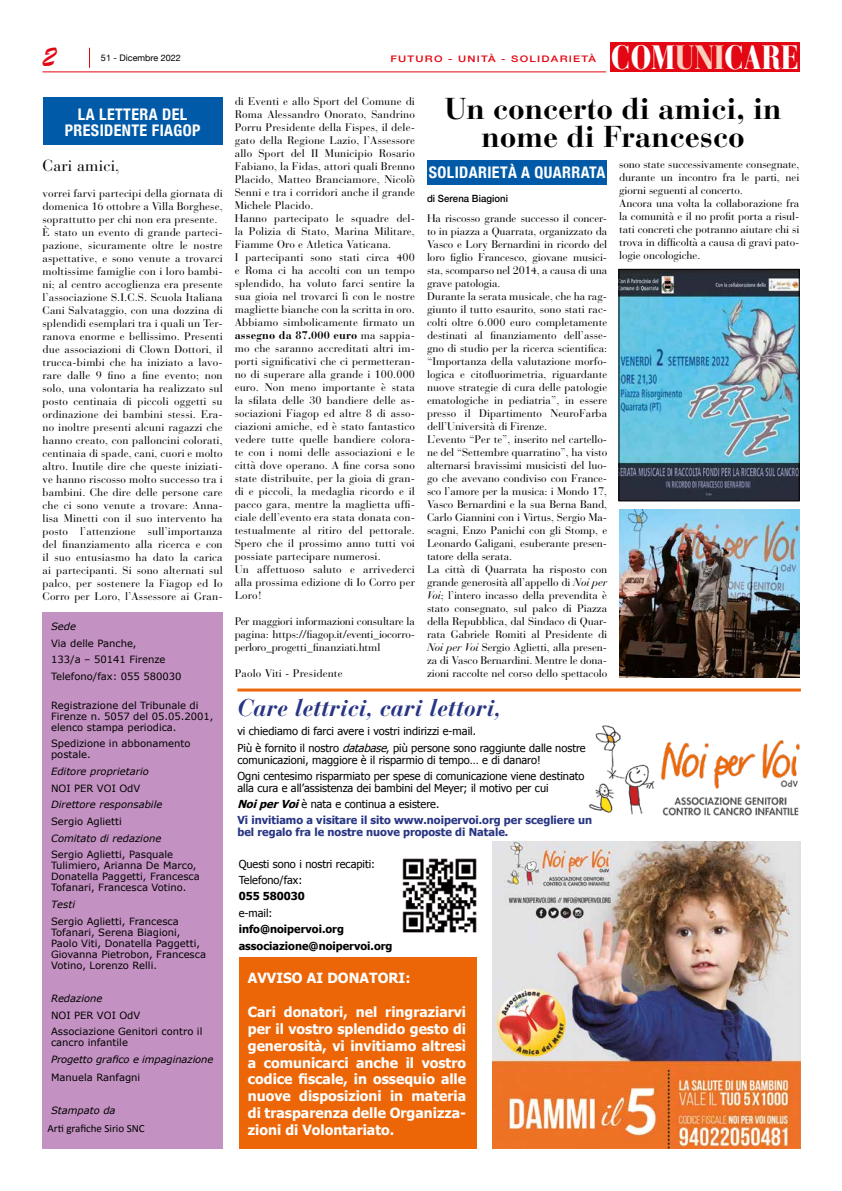
<style>
.page{position:relative;width:842px;height:1191px;background:#fff}
.page>*{position:absolute;margin:0;border:0;box-sizing:border-box;transform-origin:0 0}
.t1{font:900 33.5px "Bauer Bodoni";letter-spacing:.01em;color:#fff;scale:.79 1}
.t2{font:700 30px/28px "Bauer Bodoni";color:#000;text-align:center}
.t3{font:30px "Brush Script";color:#e30613}
.t4{font:italic 700 24px "Bauer Bodoni";color:#283583}
.t5{font:700 condensed 16px/16px "Helvetica Neue";letter-spacing:.025em;color:#fff;text-align:center}
.t6{font:16px "Bauer Bodoni";letter-spacing:.01em;color:#000}
.t7{font:700 14px/16.8px "Tahoma";color:#fff;text-align:justify}
.t8{font:11px/13px "Bauer Bodoni";letter-spacing:.01em;color:#000}
.t9{font:11px/13px "Bauer Bodoni";letter-spacing:-.01em;color:#000}
.t10{font:11px/16.3px "Tahoma";color:#000}
.t11{font:700 11px/16.7px "Tahoma";color:#000}
.t12{font:700 11px "Tahoma";color:#283583}
.t13{font:11px "Calibri";color:#000}
.t14{font:10px/11px "Verdana";color:#000}
.t15{font:italic 10px "Verdana";color:#000}
.t16{font:500 10px "Helvetica Neue";letter-spacing:.01em;color:#000;scale:.95 1}
.t17{font:500 9px "Helvetica Neue";letter-spacing:.11em;color:#e30613;scale:1.25 1}
.t18{font:9px "Helvetica Neue";color:#000}
.s1{color:#facfbd}
.s2{font-weight:700}
.s3{color:#010202}
.s4{font-style:italic}
.s5{font-weight:700;font-style:italic}
.s6{font-weight:700;color:#283583}
</style>
<div class="page">
<hr style="left:43px;top:71px;width:563px;height:1px;background:#e30613">
<div style="left:610px;top:42px;width:190px;height:30px;background:#e30613"></div>
<svg style="left:89px;top:48px;width:1px;height:20px"></svg>
<div style="left:43px;top:612px;width:180px;height:536px;background:#c492c2"></div>
<hr style="left:237px;top:688px;width:564px;height:3px;background:#ec6608">
<img style="left:588px;top:725px;width:212px;height:91px">
<img style="left:492px;top:841px;width:309px;height:307px">
<div style="left:239px;top:957px;width:237px;height:191px;background:#ec6608"></div>
<div style="left:43px;top:98px;width:180px;height:47px;background:#005aa7"></div>
<img style="left:619px;top:510px;width:180px;height:167px">
<img style="left:621px;top:271px;width:176px;height:228px">
<div style="left:619px;top:269px;width:180px;height:232px;border:1px solid #000"></div>
<div style="left:427px;top:160px;width:180px;height:24px;background:#005aa7"></div>
<img style="left:402px;top:858px;width:75px;height:75px">
<h2 class="t3" style="left:43px;top:37px;width:15px">2</h2>
<p class="t18" style="left:101px;top:52px;width:81px">51 - Dicembre 2022</p>
<p class="t17" style="left:390px;top:52px;width:166px">FUTURO - UNITÀ - SOLIDARIETÀ</p>
<h1 class="t1" style="left:611px;top:37px;width:239px">COM<span class="s1">UNI</span>CARE</h1>
<p class="t8" style="left:235px;top:94px;width:182px">di Eventi e allo Sport del Comune di Roma Alessandro Onorato, Sandrino Porru Presidente della Fispes, il dele&shy;gato della Regione Lazio, l’Assessore allo Sport del II Municipio Rosario Fabiano, la Fidas, attori quali Brenno Placido, Matteo Branciamore, Nicolò Senni e tra i corridori anche il grande Michele Placido.<br>Hanno partecipato le squadre del&shy;la Polizia di Stato, Marina Militare, Fiamme Oro e Atletica Vaticana.<br>I partecipanti sono stati circa 400 e Roma ci ha accolti con un tempo splendido, ha voluto farci sentire la sua gioia nel trovarci lì con le nostre magliette bianche con la scritta in oro.<br>Abbiamo simbolicamente firmato un <span class="s2">assegno da 87.000 euro</span> ma sappia&shy;mo che saranno accreditati altri im&shy;porti significativi che ci permetteran&shy;no di superare alla grande i 100.000 euro. Non meno importante è stata la sfilata delle 30 bandiere delle as&shy;sociazioni Fiagop ed altre 8 di asso&shy;ciazioni amiche, ed è stato fantastico vedere tutte quelle bandiere colora&shy;te con i nomi delle associazioni e le città dove operano. A fine corsa sono state distribuite, per la gioia di gran&shy;di e piccoli, la medaglia ricordo e il pacco gara, mentre la maglietta uffi&shy;ciale dell’evento era stata donata con&shy;testualmente al ritiro del pettorale.<br>Spero che il prossimo anno tutti voi possiate partecipare numerosi.<br>Un affettuoso saluto e arrivederci alla prossima edizione di Io Corro per Loro!</p>
<p class="t8" style="left:235px;top:614px;width:182px;text-align:justify">Per maggiori informazioni consultare la pagina: https://fiagop.it/eventi_iocorro&shy;perloro_progetti_finanziati.html</p>
<p class="t8" style="left:235px;top:666px;width:109px">Paolo Viti - Presidente</p>
<h2 class="t2" style="left:445px;top:95px;width:338px">Un concerto di amici, in nome di Francesco</h2>
<h3 class="t5" style="left:65px;top:105px;width:137px">LA LETTERA DEL<br>PRESIDENTE FIAGOP</h3>
<h3 class="t6" style="left:43px;top:155px;width:79px">Cari amici,</h3>
<p class="t8" style="left:43px;top:186px;width:182px">vorrei farvi partecipi della giornata di domenica 16 ottobre a Villa Borghese, soprattutto per chi non era presente.<br>È stato un evento di grande parteci&shy;pazione, sicuramente oltre le nostre aspettative, e sono venute a trovarci moltissime famiglie con i loro bambi&shy;ni; al centro accoglienza era presente l’associazione S.I.C.S. Scuola Italiana Cani Salvataggio, con una dozzina di splendidi esemplari tra i quali un Ter&shy;ranova enorme e bellissimo. Presenti due associazioni di Clown Dottori, il trucca-bimbi che ha iniziato a lavo&shy;rare dalle 9 fino a fine evento; non solo, una volontaria ha realizzato sul posto centinaia di piccoli oggetti su ordinazione dei bambini stessi. Era&shy;no inoltre presenti alcuni ragazzi che hanno creato, con palloncini colorati, centinaia di spade, cani, cuori e molto altro. Inutile dire che queste iniziati&shy;ve hanno riscosso molto successo tra i bambini. Che dire delle persone care che ci sono venute a trovare: Anna&shy;lisa Minetti con il suo intervento ha posto l’attenzione sull’importanza del finanziamento alla ricerca e con il suo entusiasmo ha dato la carica ai partecipanti. Si sono alternati sul palco, per sostenere la Fiagop ed Io Corro per Loro, l’Assessore ai Gran-</p>
<p class="t16" style="left:427px;top:191px;width:87px">di Serena Biagioni</p>
<p class="t9" style="left:619px;top:158px;width:182px">sono state successivamente consegnate, durante un incontro fra le parti, nei giorni seguenti al concerto.<br>Ancora una volta la collaborazione fra la comunità e il no profit porta a risul&shy;tati concreti che potranno aiutare chi si trova in difficoltà a causa di gravi pato&shy;logie oncologiche.</p>
<h3 class="t5" style="left:429px;top:163px;width:178px">SOLIDARIETÀ A QUARRATA</h3>
<p class="t8" style="left:427px;top:212px;width:182px;text-align:justify">Ha riscosso grande successo il concer&shy;to in piazza a Quarrata, organizzato da Vasco e Lory Bernardini in ricordo del loro figlio Francesco, giovane musici&shy;sta, scomparso nel 2014, a causa di una grave patologia.</p>
<p class="t9" style="left:427px;top:290px;width:182px"><span class="s3">Durante la serata musicale, che ha rag&shy;giunto il tutto esaurito, sono stati rac&shy;colti oltre 6.000 euro completamente destinati al finanziamento dell’asse&shy;gno di studio per la ricerca scientifica: “Importanza della valutazione morfo&shy;logica e citofluorimetria, riguardante nuove strategie di cura delle patologie ematologiche in pediatria”, in essere presso il Dipartimento NeuroFarba dell’Università</span> di Firenze.<br>L’evento “Per te”, inserito nel cartello&shy;ne del “Settembre quarratino”, ha visto alternarsi bravissimi musicisti del luo&shy;go che avevano condiviso con France&shy;sco l’amore per la musica: i Mondo 17, Vasco Bernardini e la sua Berna Band, Carlo Giannini con i Virtus, Sergio Ma&shy;scagni, Enzo Panichi con gli Stomp, e Leonardo Galigani, esuberante presen&shy;tatore della serata.<br>La città di Quarrata ha risposto con grande generosità all’appello di <span class="s4">Noi per Voi</span>; l’intero incasso della prevendita è stato consegnato, sul palco di Piazza della Repubblica, dal Sindaco di Quar&shy;rata Gabriele Romiti al Presidente di <span class="s4">Noi per Voi</span> Sergio Aglietti, alla presen&shy;za di Vasco Bernardini. Mentre le dona&shy;zioni raccolte nel corso dello spettacolo</p>
<p class="t15" style="left:51px;top:619px;width:26px">Sede</p>
<p class="t14" style="left:51px;top:634px;width:132px;line-height:16.7px">Via delle Panche,<br>133/a – 50141 Firenze<br>Telefono/fax: 055 580030</p>
<p class="t14" style="left:51px;top:699px;width:164px">Registrazione del Tribunale di<br>Firenze n. 5057 del 05.05.2001, elenco stampa periodica.</p>
<p class="t14" style="left:51px;top:738px;width:141px">Spedizione in abbonamento postale.</p>
<p class="t15" style="left:51px;top:764px;width:99px">Editore proprietario</p>
<p class="t14" style="left:51px;top:782px;width:91px">NOI PER VOI OdV</p>
<p class="t15" style="left:51px;top:798px;width:113px">Direttore responsabile</p>
<p class="t14" style="left:51px;top:815px;width:72px">Sergio Aglietti</p>
<p class="t15" style="left:51px;top:831px;width:112px">Comitato di redazione</p>
<p class="t14" style="left:51px;top:849px;width:150px">Sergio Aglietti, Pasquale<br>Tulimiero, Arianna De Marco,<br>Donatella Paggetti, Francesca<br>Tofanari, Francesca Votino.</p>
<p class="t15" style="left:51px;top:897px;width:26px">Testi</p>
<p class="t14" style="left:51px;top:915px;width:156px">Sergio Aglietti, Francesca<br>Tofanari, Serena Biagioni,<br>Paolo Viti, Donatella Paggetti,<br>Giovanna Pietrobon, Francesca<br>Votino, Lorenzo Relli.</p>
<p class="t15" style="left:51px;top:991px;width:53px">Redazione</p>
<p class="t14" style="left:51px;top:1006px;width:153px;line-height:16.7px">NOI PER VOI OdV<br>Associazione Genitori contro il</p>
<p class="t14" style="left:51px;top:1037px;width:78px">cancro infantile</p>
<p class="t15" style="left:51px;top:1052px;width:164px">Progetto grafico e impaginazione</p>
<p class="t14" style="left:51px;top:1071px;width:91px">Manuela Ranfagni</p>
<p class="t15" style="left:51px;top:1103px;width:66px">Stampato da</p>
<p class="t13" style="left:48px;top:1121px;width:99px">Arti grafiche Sirio SNC</p>
<h3 class="t4" style="left:237px;top:692px;width:265px">Care lettrici, cari lettori,</h3>
<p class="t10" style="left:237px;top:722px;width:350px">vi chiediamo di farci avere i vostri indirizzi e-mail.<br>Più è fornito il nostro <span class="s4">database</span>, più persone sono raggiunte dalle nostre</p>
<p class="t10" style="left:237px;top:751px;width:348px">comunicazioni, maggiore è il risparmio di tempo… e di danaro!<br>Ogni centesimo risparmiato per spese di comunicazione viene destinato</p>
<p class="t10" style="left:237px;top:779px;width:356px">alla cura e all’assistenza dei bambini del Meyer; il motivo per cui<br><span class="s5">NoiperVoi</span>è nata e continua a esistere.<br><span class="s6">Vi invitiamo a visitare il sito www.noipervoi.org per scegliere un</span></p>
<p class="t12" style="left:237px;top:824px;width:272px">bel regalo fra le nostre nuove proposte di Natale.</p>
<p class="t10" style="left:239px;top:855px;width:138px">Questi sono i nostri recapiti:<br>Telefono/fax:</p>
<p class="t11" style="left:239px;top:887px;width:68px">055 580030</p>
<p class="t10" style="left:239px;top:904px;width:35px">e-mail:</p>
<p class="t11" style="left:239px;top:920px;width:155px">info@noipervoi.org associazione@noipervoi.org</p>
<p class="t7" style="left:248px;top:969px;width:164px">AVVISO AI DONATORI:</p>
<p class="t7" style="left:248px;top:1002px;width:220px">Cari donatori, nel ringraziarvi per il vostro splendido gesto di generosità, vi invitiamo altresì a comunicarci anche il vostro codice fiscale, in ossequio alle nuove disposizioni in materia di trasparenza delle Organizza&shy;zioni di Volontariato.</p>
</div>
